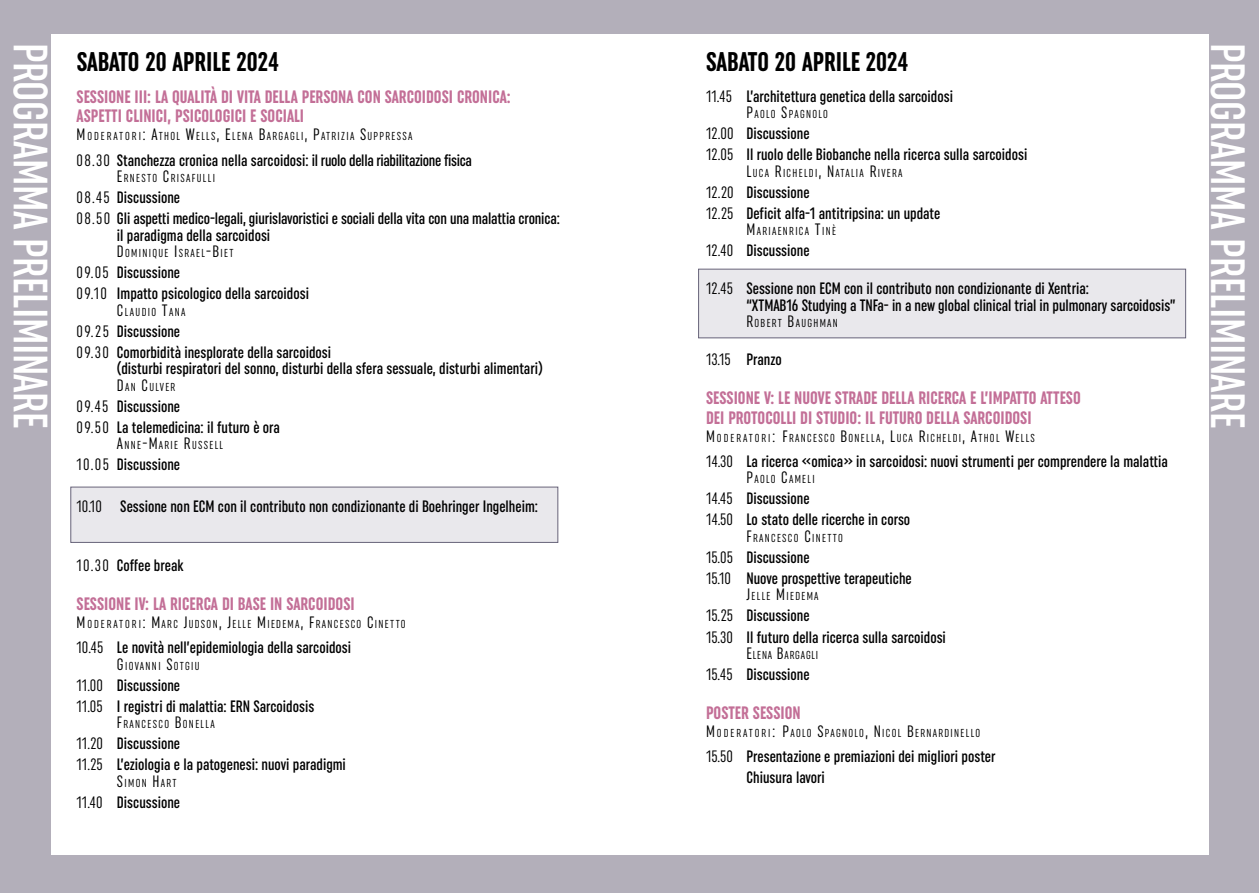
<style>
.page{position:relative;width:1259px;height:893px;background:#b3afba}
.page>*{position:absolute;margin:0;border:0;box-sizing:border-box;transform-origin:0 0}
.t1{font:500 extra-condensed 48.15px "Uniform";letter-spacing:-.01em;color:#fff}
.t2{font:700 extra-condensed 27px "Uniform";color:#000}
.t3{font:700 extra-condensed 18px/19.5px "Uniform";color:#c36f97}
.t4{font:500 extra-condensed 16.5px/21px "Uniform";color:#000}
.t5{font:extra-condensed 16.5px "Uniform";color:#000}
.t6{font:extra-condensed 11.55px "Uniform";letter-spacing:.115em;color:#000}
.t7{font:extra-condensed 11.55px "Uniform";letter-spacing:.07em;color:#000}
.s1{font-weight:400}
.s2{font-size:16.5px}
</style>
<div class="page">
<div style="left:51px;top:34px;width:1157px;height:821px;background:#fff"></div>
<div style="left:71px;top:487px;width:487px;height:56px;background:#e9e8ec;border:1px solid #676379"></div>
<div style="left:698px;top:269px;width:487px;height:69px;background:#e9e8ec;border:1px solid #676379"></div>
<h1 class="t1" style="left:59px;top:43px;width:388px;rotate:90deg">PROGRAMMA PRELIMINARE</h1>
<h1 class="t1" style="left:1256px;top:43px;width:388px;rotate:90deg">PROGRAMMA PRELIMINARE</h1>
<h2 class="t2" style="left:77px;top:46px;width:204px">SABATO 20 APRILE 2024</h2>
<h2 class="t2" style="left:706px;top:46px;width:204px">SABATO 20 APRILE 2024</h2>
<p class="t4" style="left:706px;top:85px;width:248px"><span class="s1">11.45</span> L’architettura genetica della sarcoidosi</p>
<p class="t6" style="left:746px;top:107px;width:83px"><span class="s2">P</span>AOLO <span class="s2">S</span>PAGNOLO</p>
<p class="t4" style="left:706px;top:123px;width:323px"><span class="s1">12.00</span> Discussione<br><span class="s1">12.05</span> Il ruolo delle Biobanche nella ricerca sulla sarcoidosi</p>
<p class="t5" style="left:706px;top:161px;width:24px">L</p>
<p class="t6" style="left:753px;top:166px;width:151px">UCA <span class="s2">R</span>ICHELDI<span class="s2">, N</span>ATALIA <span class="s2">R</span>IVERA</p>
<p class="t4" style="left:706px;top:181px;width:236px"><span class="s1">12.20</span> Discussione<br><span class="s1">12.25</span> Deficit alfa-1 antitripsina: un update</p>
<p class="t6" style="left:746px;top:224px;width:91px"><span class="s2">M</span>ARIAENRICA <span class="s2">T</span>INÈ</p>
<p class="t4" style="left:706px;top:240px;width:105px"><span class="s1">12.40</span> Discussione</p>
<p class="t4" style="left:746px;top:280px;width:431px;line-height:16.5px;text-indent:-40px"><span class="s1">12.45</span> Sessione non ECM con il contributo non condizionante di Xentria:<br>“XTMAB16 Studying a TNFa- in a new global clinical trial in pulmonary sarcoidosis”</p>
<p class="t6" style="left:746px;top:316px;width:93px"><span class="s2">R</span>OBERT <span class="s2">B</span>AUGHMAN</p>
<p class="t4" style="left:706px;top:349px;width:77px"><span class="s1">13.15</span> Pranzo</p>
<p class="t3" style="left:706px;top:388px;width:376px">SESSIONE V: LE NUOVE STRADE DELLA RICERCA E L’IMPATTO ATTESO<br>DEI PROTOCOLLI DI STUDIO: IL FUTURO DELLA SARCOIDOSI</p>
<p class="t6" style="left:706px;top:431px;width:329px"><span class="s2">M</span>ODER ATOR I<span class="s2">: F</span>RANCESCO <span class="s2">B</span>ONELLA<span class="s2">, L</span> UCA <span class="s2">R</span>ICHELDI<span class="s2">, A</span>THOL <span class="s2">W</span>ELLS</p>
<p class="t4" style="left:706px;top:451px;width:463px"><span class="s1">14.30</span> La ricerca «omica» in sarcoidosi: nuovi strumenti per comprendere la malattia</p>
<p class="t6" style="left:746px;top:473px;width:70px"><span class="s2">P</span>AOLO <span class="s2">C</span>AMELI</p>
<p class="t4" style="left:706px;top:488px;width:206px"><span class="s1">14.45</span> Discussione<br><span class="s1">14.50</span> Lo stato delle ricerche in corso</p>
<p class="t6" style="left:746px;top:531px;width:98px"><span class="s2">F</span>RANCESCO <span class="s2">C</span>INETTO</p>
<p class="t4" style="left:706px;top:547px;width:207px"><span class="s1">15.05</span> Discussione<br><span class="s1">15.10</span> Nuove prospettive terapeutiche</p>
<p class="t6" style="left:746px;top:590px;width:74px"><span class="s2">J</span>ELLE <span class="s2">M</span>IEDEMA</p>
<p class="t4" style="left:706px;top:605px;width:241px"><span class="s1">15.25</span> Discussione<br><span class="s1">15.30</span> Il futuro della ricerca sulla sarcoidosi</p>
<p class="t5" style="left:706px;top:644px;width:24px">E</p>
<p class="t7" style="left:753px;top:648px;width:67px">LENA <span class="s2">B</span>ARGAGLI</p>
<p class="t4" style="left:706px;top:664px;width:105px"><span class="s1">15.45</span> Discussione</p>
<p class="t3" style="left:706px;top:703px;width:96px">POSTER SESSION</p>
<p class="t6" style="left:706px;top:726px;width:276px"><span class="s2">M</span>ODER ATOR I<span class="s2">: P</span>AOLO <span class="s2">S</span>PAGNOLO<span class="s2">, N</span> ICOL <span class="s2">B</span>ERNARDINELLO</p>
<p class="t4" style="left:746px;top:746px;width:251px;text-indent:-40px"><span class="s1">15.50</span> Presentazione e premiazioni dei migliori poster<br>Chiusura lavori</p>
<p class="t3" style="left:77px;top:87px;width:435px">SESSIONE III: LA QUALITÀ DI VITA DELLA PERSONA CON SARCOIDOSI CRONICA:<br>ASPETTI CLINICI, PSICOLOGICI E SOCIALI</p>
<p class="t6" style="left:77px;top:130px;width:337px"><span class="s2">M</span>ODERATORI<span class="s2">: A</span>THOL <span class="s2">W</span>ELLS<span class="s2">, E</span>LENA <span class="s2">B</span>ARGAGLI<span class="s2">, P</span>ATRIZIA <span class="s2">S</span>UPP RESSA</p>
<p class="t4" style="left:77px;top:151px;width:397px;line-height:16.5px"><span class="s1">08.30</span> Stanchezza cronica nella sarcoidosi: il ruolo della riabilitazione fisica<br><span class="s1">E</span></p>
<p class="t6" style="left:124px;top:171px;width:93px">RNESTO <span class="s2">C</span>RISAFULLI</p>
<p class="t4" style="left:77px;top:187px;width:485px"><span class="s1">08.45</span> Discussione<br><span class="s1">08.50</span> Gli aspetti medico-legali, giurislavoristici e sociali della vita con una malattia cronica:</p>
<p class="t4" style="left:117px;top:224px;width:155px">il paradigma della sarcoidosi</p>
<p class="t5" style="left:77px;top:242px;width:25px">D</p>
<p class="t6" style="left:125px;top:246px;width:110px">OMINIQUE <span class="s2">I</span>SRAEL<span class="s2">-B</span>IET</p>
<p class="t4" style="left:77px;top:262px;width:234px"><span class="s1">09.05</span> Discussione<br><span class="s1">09.10</span> Impatto psicologico della sarcoidosi</p>
<p class="t6" style="left:117px;top:305px;width:70px"><span class="s2">C</span>LAUDIO <span class="s2">T</span>ANA</p>
<p class="t4" style="left:77px;top:320px;width:256px"><span class="s1">09.25</span> Discussione<br><span class="s1">09.30</span> Comorbidità inesplorate della sarcoidosi</p>
<p class="t4" style="left:117px;top:358px;width:427px">(disturbi respiratori del sonno, disturbi della sfera sessuale, disturbi alimentari)</p>
<p class="t6" style="left:117px;top:380px;width:60px"><span class="s2">D</span>AN <span class="s2">C</span>ULVER</p>
<p class="t4" style="left:77px;top:395px;width:205px"><span class="s1">09.45</span> Discussione<br><span class="s1">09.50</span> La telemedicina: il futuro è ora</p>
<p class="t5" style="left:77px;top:434px;width:25px">A</p>
<p class="t6" style="left:124px;top:438px;width:100px">NNE<span class="s2">-M</span>ARIE <span class="s2">R</span>USSELL</p>
<p class="t4" style="left:77px;top:454px;width:105px"><span class="s1">10.05</span> Discussione</p>
<p class="t4" style="left:77px;top:496px;width:463px"><span class="s1">10.10</span> Sessione non ECM con il contributo non condizionante di Boehringer Ingelheim:</p>
<p class="t4" style="left:77px;top:555px;width:109px"><span class="s1">10.30</span> Coffee break</p>
<p class="t3" style="left:77px;top:594px;width:280px">SESSIONE IV: LA RICERCA DI BASE IN SARCOIDOSI</p>
<p class="t6" style="left:77px;top:617px;width:331px"><span class="s2">M</span>ODERATORI<span class="s2">: M</span>ARC <span class="s2">J</span>UDSON<span class="s2">, J</span>ELLE <span class="s2">M</span>IEDEMA<span class="s2">, F</span> RANCESCO <span class="s2">C</span>INETTO</p>
<p class="t4" style="left:77px;top:639px;width:276px;line-height:16.5px"><span class="s1">10.45</span> Le novità nell’epidemiologia della sarcoidosi<br><span class="s1">G</span></p>
<p class="t6" style="left:125px;top:659px;width:76px">IOVANNI <span class="s2">S</span>OTGIU</p>
<p class="t4" style="left:77px;top:674px;width:239px"><span class="s1">11.00</span> Discussione<br><span class="s1">11.05</span> I registri di malattia: ERN Sarcoidosis</p>
<p class="t5" style="left:77px;top:713px;width:24px">F</p>
<p class="t6" style="left:124px;top:718px;width:93px">RANCESCO <span class="s2">B</span>ONELLA</p>
<p class="t4" style="left:77px;top:733px;width:271px"><span class="s1">11.20</span> Discussione<br><span class="s1">11.25</span> L’eziologia e la patogenesi: nuovi paradigmi</p>
<p class="t5" style="left:77px;top:771px;width:25px">S</p>
<p class="t6" style="left:124px;top:776px;width:53px">IMON <span class="s2">H</span>ART</p>
<p class="t4" style="left:77px;top:791px;width:105px"><span class="s1">11.40</span> Discussione</p>
</div>
